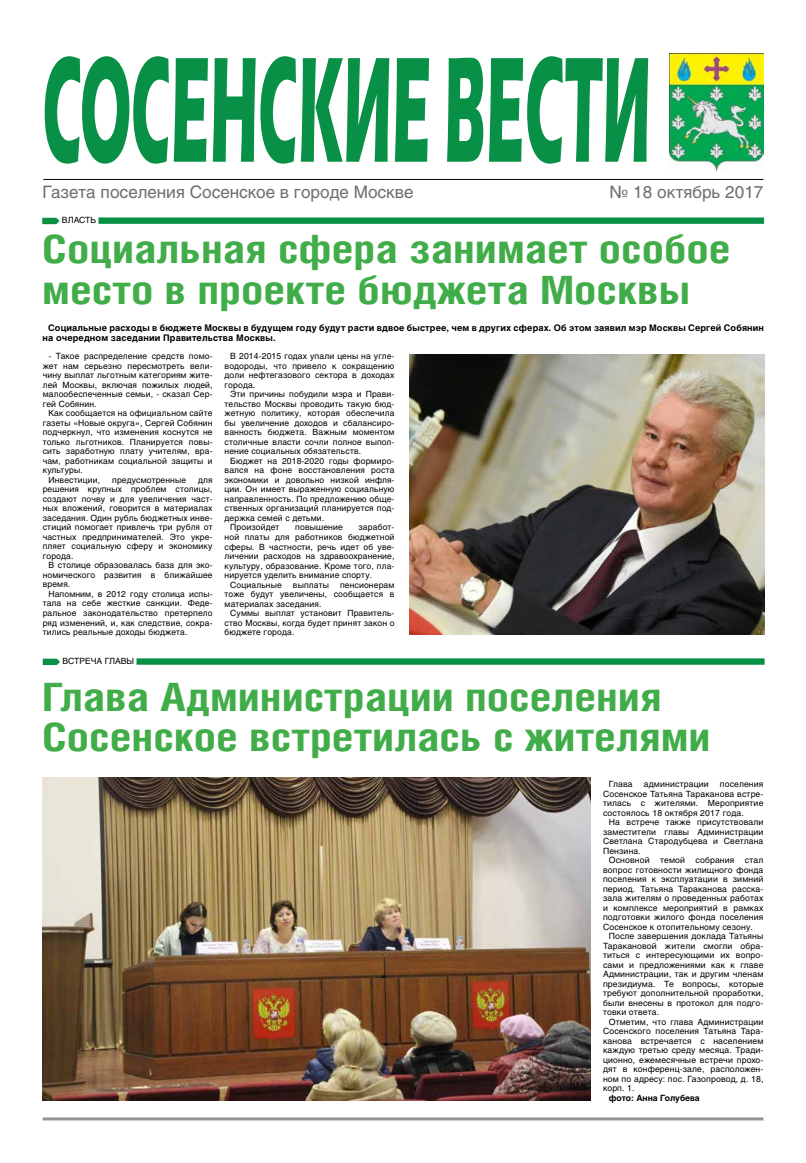
<style>
.page{position:relative;width:806px;height:1163px;background:#fff}
.page>*{position:absolute;margin:0;border:0;box-sizing:border-box;transform-origin:0 0}
.t1{font:147.9px "Eras Bold C";color:#089146;scale:.38 1}
.t2{font:700 39px/41px "Helios Cond C";color:#41ad49;scale:1.2 1}
.t3{font:17px "Helios C";color:#6d6e71}
.t4{font:700 9px/10px "Helios C";letter-spacing:.015em;color:#000}
.t5{font:8.5px/9.5px "Helios C";letter-spacing:.015em;color:#000;text-align:justify}
.t6{font:700 8.5px "Helios C";color:#000}
</style>
<div class="page">
<hr style="left:43px;top:179px;width:720px;height:1px;background:#000">
<img style="left:669px;top:53px;width:94px;height:118px">
<hr style="left:43px;top:1117px;width:720px;height:3px;background:#939598">
<div style="left:98px;top:217px;width:665px;height:7px;background:#089146"></div>
<svg style="left:42px;top:218px;width:18px;height:6px"></svg>
<div style="left:136px;top:658px;width:628px;height:6px;background:#089146"></div>
<svg style="left:43px;top:658px;width:17px;height:7px"></svg>
<img style="left:409px;top:354px;width:355px;height:280px">
<img style="left:43px;top:777px;width:547px;height:323px">
<h1 class="t1" style="left:43px;top:21px;width:1600px">СОСЕНСКИЕ ВЕСТИ</h1>
<h3 class="t3" style="left:43px;top:182px;width:372px">Газета поселения Сосенское в городе Москве</h3>
<h3 class="t3" style="left:609px;top:182px;width:155px">№ 18 октябрь 2017</h3>
<p class="t5" style="left:62px;top:215px;width:36px">ВЛАСТЬ</p>
<h2 class="t2" style="left:42px;top:228px;width:574px">Социальная сфера занимает особое место в проекте бюджета Москвы</h2>
<p class="t4" style="left:42px;top:322px;width:722px;text-indent:6px">Социальные расходы в бюджете Москвы в будущем году будут расти вдвое быстрее, чем в других сферах. Об этом заявил мэр Москвы Сергей Собянин на очередном заседании Правительства Москвы.</p>
<p class="t5" style="left:43px;top:351px;width:171px;text-indent:6px">- Такое распределение средств помо&shy;жет нам серьезно пересмотреть вели&shy;чину выплат льготным категориям жите&shy;лей Москвы, включая пожилых людей, малообеспеченные семьи, - сказал Сер&shy;гей Собянин.</p>
<p class="t5" style="left:48px;top:408px;width:165px">Как сообщается на официальном сайте</p>
<p class="t5" style="left:43px;top:418px;width:171px">газеты «Новые округа», Сергей Собянин</p>
<p class="t5" style="left:43px;top:427px;width:171px">подчеркнул, что изменения коснутся не</p>
<p class="t5" style="left:43px;top:437px;width:171px">только льготников. Планируется повы-</p>
<p class="t5" style="left:43px;top:446px;width:171px">сить заработную плату учителям, вра-</p>
<p class="t5" style="left:43px;top:456px;width:171px">чам, работникам социальной защиты и</p>
<p class="t5" style="left:43px;top:465px;width:41px">культуры.</p>
<p class="t5" style="left:48px;top:475px;width:53px">Инвестиции,</p>
<p class="t5" style="left:112px;top:475px;width:75px">предусмотренные</p>
<p class="t5" style="left:43px;top:475px;width:171px;text-indent:155px">для решения крупных проблем столицы, создают почву и для увеличения част&shy;ных вложений, говорится в материалах заседания. Один рубль бюджетных инве&shy;стиций помогает привлечь три рубля от частных предпринимателей. Это укре&shy;пляет социальную сферу и экономику города.</p>
<p class="t5" style="left:43px;top:560px;width:171px;text-indent:6px">В столице образовалась база для эко&shy;номического развития в ближайшее время.</p>
<p class="t5" style="left:43px;top:589px;width:171px;text-indent:6px">Напомним, в 2012 году столица испы&shy;тала на себе жесткие санкции. Феде&shy;ральное законодательство претерпело ряд изменений, и, как следствие, сокра&shy;тились реальные доходы бюджета.</p>
<p class="t5" style="left:62px;top:656px;width:73px">ВСТРЕЧА ГЛАВЫ</p>
<p class="t5" style="left:224px;top:351px;width:171px;text-indent:6px">В 2014-2015 годах упали цены на угле&shy;водороды, что привело к сокращению доли нефтегазового сектора в доходах города.</p>
<p class="t5" style="left:224px;top:389px;width:171px;text-indent:6px">Эти причины побудили мэра и Прави&shy;тельство Москвы проводить такую бюд&shy;жетную политику, которая обеспечила бы увеличение доходов и сбалансиро&shy;ванность бюджета. Важным моментом столичные власти сочли полное выпол&shy;нение социальных обязательств.</p>
<p class="t5" style="left:230px;top:456px;width:165px">Бюджет на 2018-2020 годы формиро-</p>
<p class="t5" style="left:224px;top:465px;width:171px">вался на фоне восстановления роста</p>
<p class="t5" style="left:224px;top:475px;width:171px">экономики и довольно низкой инфля-</p>
<p class="t5" style="left:224px;top:484px;width:171px">ции. Он имеет выраженную социальную</p>
<p class="t5" style="left:224px;top:494px;width:171px">направленность. По предложению обще-</p>
<p class="t5" style="left:224px;top:503px;width:171px">ственных организаций планируется под-</p>
<p class="t5" style="left:224px;top:513px;width:101px">держка семей с детьми.</p>
<p class="t5" style="left:230px;top:522px;width:51px">Произойдет</p>
<p class="t5" style="left:295px;top:522px;width:49px">повышение</p>
<p class="t5" style="left:358px;top:522px;width:37px">заработ-</p>
<p class="t5" style="left:224px;top:532px;width:171px">ной платы для работников бюджетной</p>
<p class="t5" style="left:224px;top:541px;width:171px">сферы. В частности, речь идет об уве-</p>
<p class="t5" style="left:224px;top:551px;width:171px">личении расходов на здравоохранение,</p>
<p class="t5" style="left:224px;top:560px;width:171px">культуру, образование. Кроме того, пла-</p>
<p class="t5" style="left:224px;top:570px;width:149px">нируется уделить внимание спорту.</p>
<p class="t5" style="left:230px;top:579px;width:53px">Социальные</p>
<p class="t5" style="left:293px;top:579px;width:37px">выплаты</p>
<p class="t5" style="left:224px;top:579px;width:171px;text-indent:115px">пенсионерам тоже будут увеличены, сообщается в материалах заседания.</p>
<p class="t5" style="left:224px;top:608px;width:171px;text-indent:6px">Суммы выплат установит Правитель&shy;ство Москвы, когда будет принят закон о бюджете города.</p>
<h2 class="t2" style="left:42px;top:676px;width:558px;line-height:40px">Глава Администрации поселения<br>Сосенское встретилась с жителями</h2>
<p class="t5" style="left:608px;top:779px;width:25px">Глава</p>
<p class="t5" style="left:643px;top:779px;width:66px">администрации</p>
<p class="t5" style="left:602px;top:779px;width:162px;text-indent:117px">поселения Сосенское Татьяна Тараканова встре&shy;тилась с жителями. Мероприятие состоялось 18 октября 2017 года.</p>
<p class="t5" style="left:602px;top:817px;width:162px;text-indent:6px">На встрече также присутствовали заместители главы Администрации Светлана Стародубцева и Светлана Пензина.</p>
<p class="t5" style="left:602px;top:855px;width:162px;text-indent:6px">Основной темой собрания стал вопрос готовности жилищного фонда поселения к эксплуатации в зимний период. Татьяна Тараканова расска&shy;зала жителям о проведенных работах и комплексе мероприятий в рамках подготовки жилого фонда поселения Сосенское к отопительному сезону.</p>
<p class="t5" style="left:602px;top:931px;width:162px;text-indent:6px">После завершения доклада Татьяны Таракановой жители смогли обра&shy;титься с интересующими их вопро&shy;сами и предложениями как к главе Администрации, так и другим членам президиума. Те вопросы, которые требуют дополнительной проработки, были внесены в протокол для подго&shy;товки ответа.</p>
<p class="t5" style="left:602px;top:1016px;width:162px;text-indent:6px">Отметим, что глава Администрации Сосенского поселения Татьяна Тара&shy;канова встречается с населением каждую третью среду месяца. Тради&shy;ционно, ежемесячные встречи прохо&shy;дят в конференц-зале, расположен&shy;ном по адресу: пос. Газопровод, д. 18, корп. 1.</p>
<p class="t6" style="left:608px;top:1092px;width:92px">фото: Анна Голубева</p>
</div>
